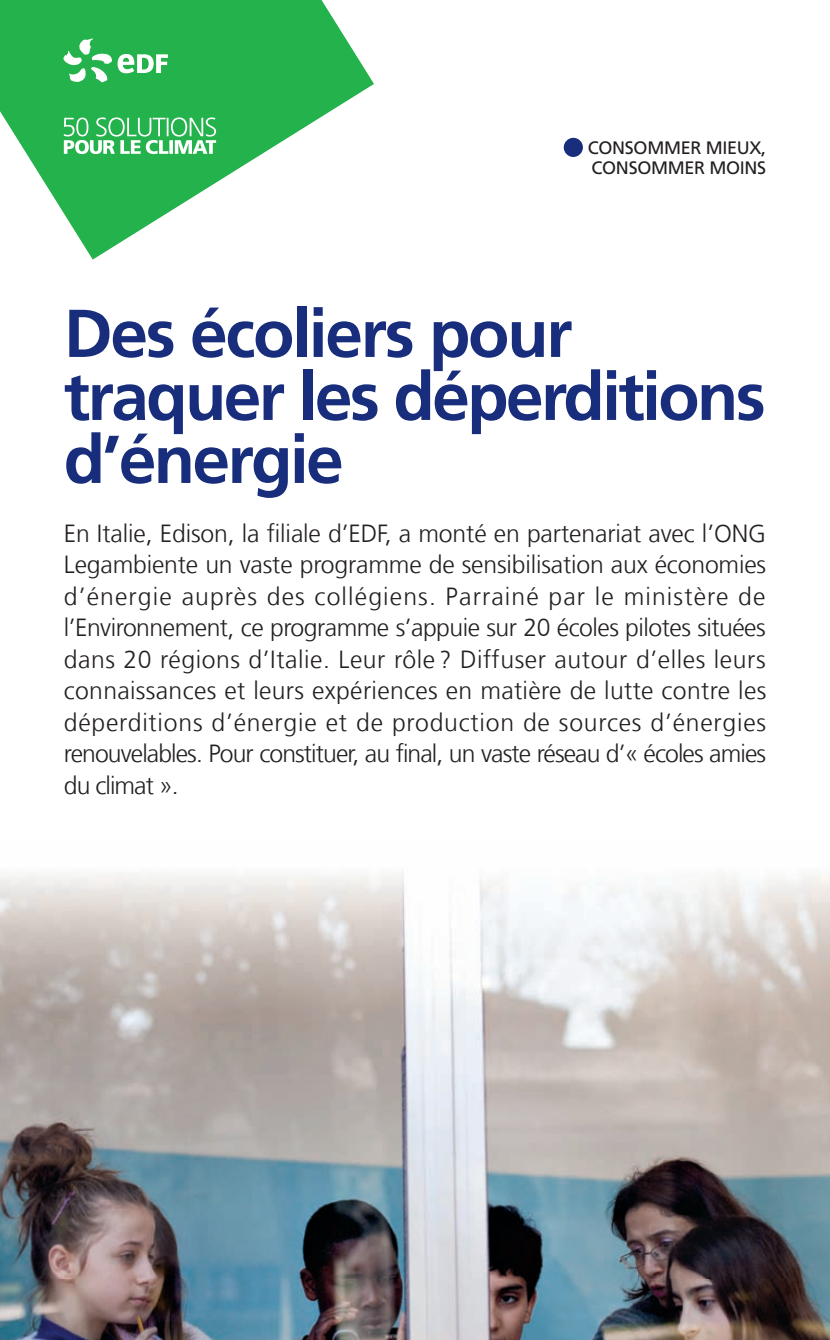
<style>
.page{position:relative;width:830px;height:1340px;background:#fff}
.page>*{position:absolute;margin:0;border:0;box-sizing:border-box;transform-origin:0 0}
.t1{font:700 67.5px/63px "Frutiger LT Com";letter-spacing:-.04em;color:#182d7c}
.t2{font:300 24.75px/31.5px "Frutiger LT Com";letter-spacing:-.035em;color:#231f20;text-align:justify}
.t3{font:18px/20.2px "Frutiger LT Com";letter-spacing:-.02em;color:#231f20}
</style>
<div class="page">
<svg style="left:0;top:0;width:374px;height:259px;fill:#23b24b"></svg>
<svg style="left:64px;top:38px;width:103px;height:44px"></svg>
<svg style="left:64px;top:117px;width:152px;height:39px"></svg>
<div style="left:563px;top:138px;width:19px;height:19px;background:#182d7c;border-radius:50%"></div>
<img style="left:0;top:872px;width:829px;height:467px">
<p class="t3" style="left:587px;top:138px;width:180px">CONSOMMER MIEUX,<br>CONSOMMER MOINS</p>
<h1 class="t1" style="left:64px;top:302px;width:703px">Des écoliers pour traquer les déperditions d’énergie</h1>
<p class="t2" style="left:64px;top:517px;width:703px">En Italie, Edison, la filiale d’EDF, a monté en partenariat avec l’ONG Legambiente un vaste programme de sensibilisation aux économies d’énergie auprès des collégiens. Parrainé par le ministère de l’Environnement, ce programme s’appuie sur 20 écoles pilotes situées dans 20 régions d’Italie. Leur rôle ? Diffuser autour d’elles leurs connaissances et leurs expériences en matière de lutte contre les déperditions d’énergie et de production de sources d’énergies renouvelables. Pour constituer, au final, un vaste réseau d’« écoles amies du climat ».</p>
</div>
